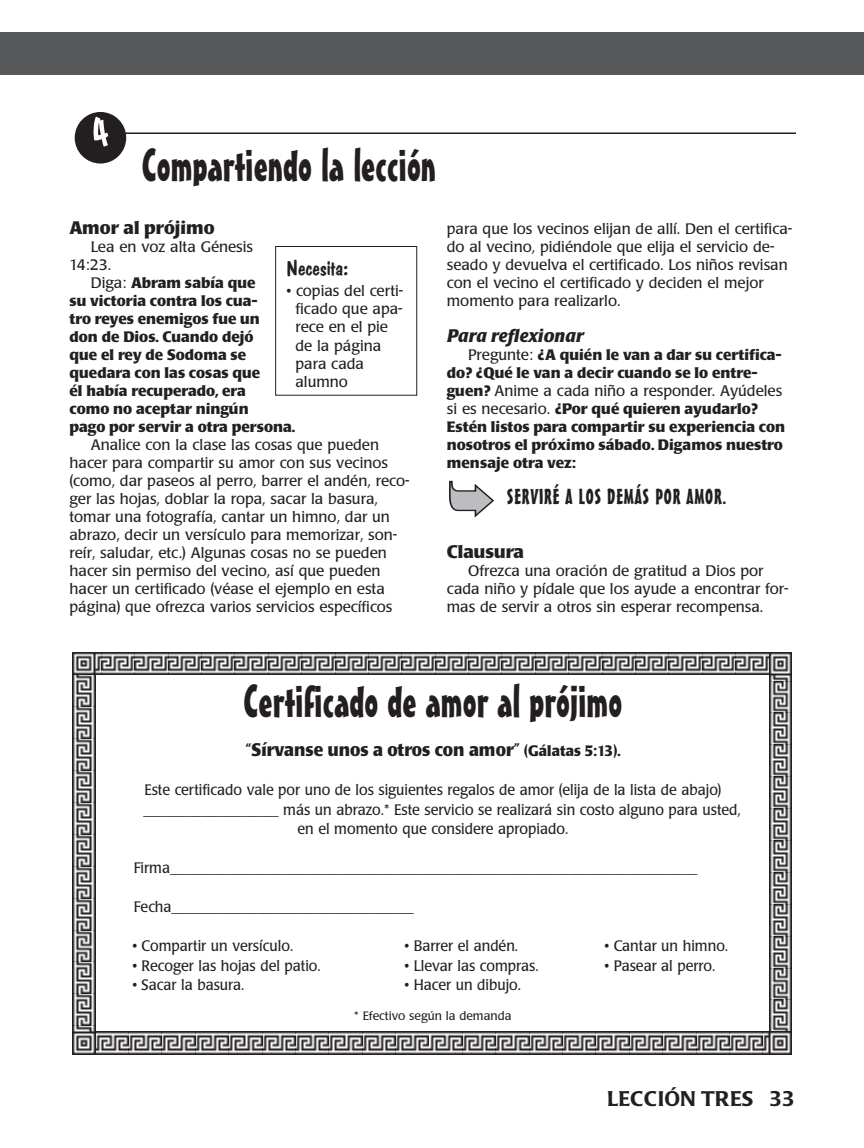
<style>
.page{position:relative;width:864px;height:1148px;background:#fff}
.page>*{position:absolute;margin:0;border:0;box-sizing:border-box;transform-origin:0 0}
.t1{font:45px "Mister Earl BT";color:#231f20}
.t2{font:21px "Mister Earl BT";letter-spacing:.04em;color:#231f20}
.t3{font:500 21px "Poppl Laudatio";color:#231f20}
.t4{font:21px "Dom Casual D";color:#231f20;scale:1.05 1}
.t5{font:700 18px "Poppl Laudatio";color:#231f20;scale:.95 1}
.t6{font:700 18px "Poppl Laudatio";color:#231f20}
.t7{font:italic 700 18px "Poppl Laudatio";color:#231f20}
.t8{font:15px/18px "Poppl Laudatio";color:#231f20}
.t9{font:15px "Poppl Laudatio";color:#231f20;scale:.95 1}
.t10{font:700 15px/18px "Poppl Laudatio";color:#231f20}
.t11{font:12px "Poppl Laudatio";color:#231f20}
.s1{font-weight:400}
.s2{font-size:15px}
</style>
<div class="page">
<div style="left:275px;top:246px;width:142px;height:149px;border:1px solid #231f20"></div>
<div style="left:0;top:32px;width:864px;height:42px;background:#57585a"></div>
<hr style="left:124px;top:132px;width:672px;height:2px;background:#231f20">
<div style="left:75px;top:112px;width:51px;height:51px;background:#231f20;border-radius:50%"></div>
<img style="left:73px;top:652px;width:696px;height:23px">
<img style="left:769px;top:652px;width:23px;height:379px">
<img style="left:95px;top:1031px;width:697px;height:23px">
<img style="left:73px;top:675px;width:22px;height:379px">
<svg style="left:449px;top:481px;width:45px;height:36px"></svg>
<h1 class="t1" style="left:142px;top:148px;width:296px">Compartiendo la lección</h1>
<p class="t6" style="left:70px;top:221px;width:147px">Amor al prójimo</p>
<p class="t8" style="left:70px;top:239px;width:185px;text-indent:21px">Lea en voz alta Génesis<br>14:23.</p>
<p class="t10" style="left:70px;top:275px;width:227px;text-indent:21px"><span class="s1">Diga:</span> Abram sabía que<br>su victoria contra los cua-<br>tro reyes enemigos fue un<br>don de Dios. Cuando dejó<br>que el rey de Sodoma se quedara con las cosas que<br>él había recuperado, era<br>como no aceptar ningún<br>pago por servir a otra persona.</p>
<p class="t8" style="left:70px;top:437px;width:341px;text-indent:21px">Analice con la clase las cosas que pueden hacer para compartir su amor con sus vecinos (como, dar paseos al perro, barrer el andén, reco&shy;ger las hojas, doblar la ropa, sacar la basura, tomar una fotografía, cantar un himno, dar un abrazo, decir un versículo para memorizar, son&shy;reír, saludar, etc.) Algunas cosas no se pueden hacer sin permiso del vecino, así que pueden hacer un certificado (véase el ejemplo en esta página) que ofrezca varios servicios específicos</p>
<h2 class="t4" style="left:287px;top:255px;width:60px">Necesita:</h2>
<p class="t8" style="left:296px;top:283px;width:109px;text-indent:-9px">• copias del certi&shy;ficado que apa&shy;rece en el pie de la página para cada alumno</p>
<p class="t8" style="left:447px;top:221px;width:347px">para que los vecinos elijan de allí. Den el certifica&shy;do al vecino, pidiéndole que elija el servicio de&shy;seado y devuelva el certificado. Los niños revisan con el vecino el certificado y deciden el mejor momento para realizarlo.</p>
<p class="t7" style="left:447px;top:329px;width:138px">Para reflexionar</p>
<p class="t10" style="left:447px;top:347px;width:340px;text-indent:21px"><span class="s1">Pregunte:</span> ¿A quién le van a dar su certifica&shy;do? ¿Qué le van a decir cuando se lo entre&shy;guen? <span class="s1">Anime a cada niño a responder. Ayúdeles si es necesario.</span> ¿Por qué quieren ayudarlo?<br>Estén listos para compartir su experiencia con nosotros el próximo sábado. Digamos nuestro mensaje otra vez:</p>
<h2 class="t2" style="left:507px;top:489px;width:221px">SERVIRÉ A LOS DEMÁS POR AMOR.</h2>
<p class="t6" style="left:447px;top:545px;width:79px">Clausura</p>
<p class="t8" style="left:447px;top:563px;width:343px;text-indent:21px">Ofrezca una oración de gratitud a Dios por cada niño y pídale que los ayude a encontrar for&shy;mas de servir a otros sin esperar recompensa.</p>
<h1 class="t1" style="left:243px;top:684px;width:380px">Certificado de amor al prójimo</h1>
<p class="t5" style="left:245px;top:743px;width:396px">“Sírvanse unos a otros con amor” <span class="s2">(Gálatas 5:13).</span></p>
<p class="t9" style="left:144px;top:784px;width:609px">Este certificado vale por uno de los siguientes regalos de amor (elija de la lista de abajo)</p>
<p class="t9" style="left:143px;top:803px;width:630px">___________________ más un abrazo.* Este servicio se realizará sin costo alguno para usted,</p>
<p class="t9" style="left:298px;top:823px;width:286px">en el momento que considere apropiado.</p>
<p class="t9" style="left:134px;top:862px;width:595px">Firma__________________________________________________________________________</p>
<p class="t9" style="left:134px;top:901px;width:296px">Fecha__________________________________</p>
<p class="t9" style="left:132px;top:940px;width:171px">• Compartir un versículo.</p>
<p class="t9" style="left:405px;top:940px;width:121px">• Barrer el andén.</p>
<p class="t9" style="left:604px;top:940px;width:132px">• Cantar un himno.</p>
<p class="t9" style="left:132px;top:959px;width:200px">• Recoger las hojas del patio.</p>
<p class="t9" style="left:405px;top:959px;width:143px">• Llevar las compras.</p>
<p class="t9" style="left:604px;top:959px;width:118px">• Pasear al perro.</p>
<p class="t9" style="left:132px;top:979px;width:120px">• Sacar la basura.</p>
<p class="t9" style="left:404px;top:979px;width:124px">• Hacer un dibujo.</p>
<p class="t11" style="left:354px;top:1011px;width:159px">* Efectivo según la demanda</p>
<h2 class="t3" style="left:607px;top:1090px;width:189px">LECCIÓN TRES 33</h2>
</div>
